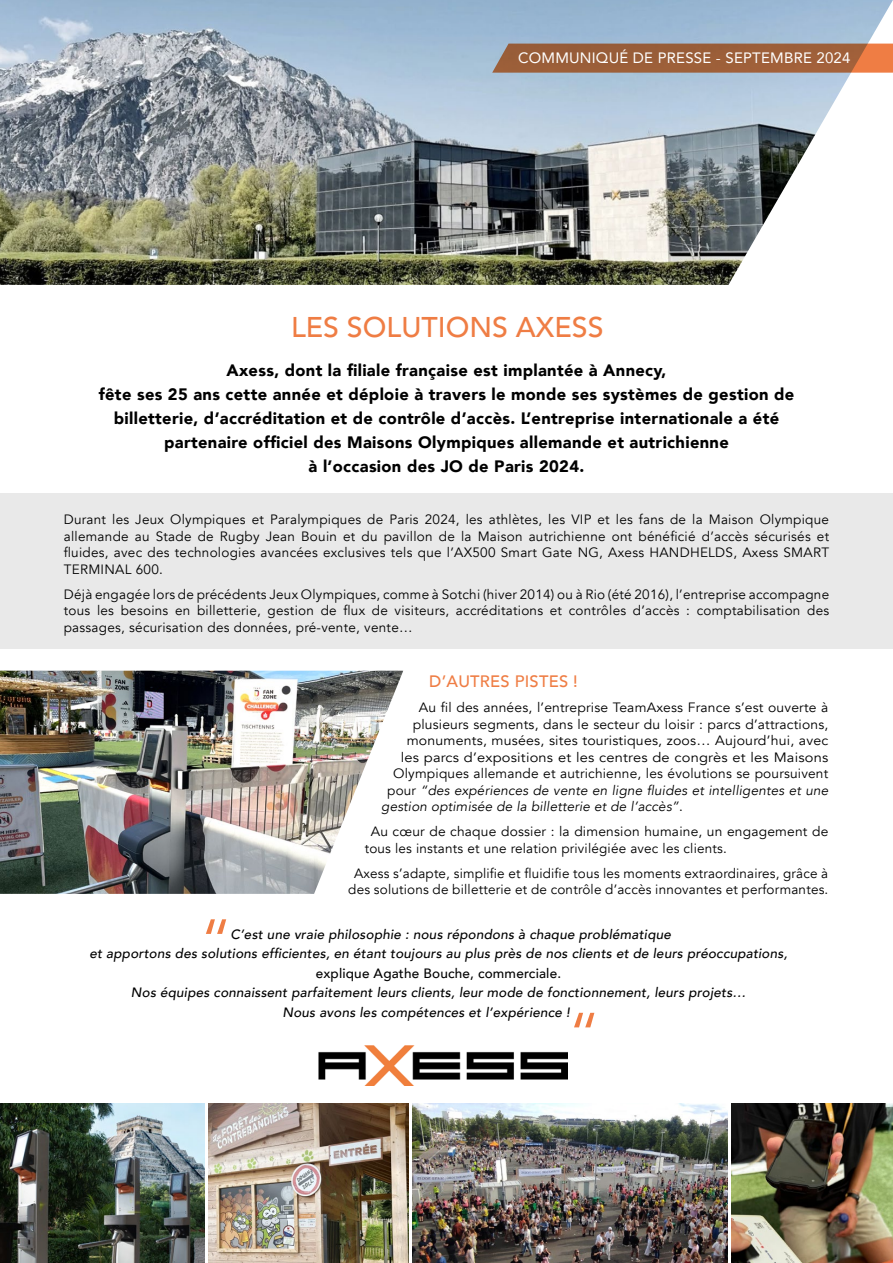
<style>
.page{position:relative;width:893px;height:1263px;background:#fff}
.page>*{position:absolute;margin:0;border:0;box-sizing:border-box;transform-origin:0 0}
.t1{font:500 28.5px "Avenir";color:#ef7d44}
.t2{font:900 16.5px/24px "Avenir";letter-spacing:.02em;color:#000;text-align:center}
.t3{font:500 16.5px "Avenir";letter-spacing:.015em;color:#ef7d44}
.t4{font:15px "Avenir";letter-spacing:.015em;color:#fff}
.t5{font:13.5px/16.5px "Avenir";letter-spacing:.015em;color:#000;text-align:justify}
.t6{font:italic 500 13.5px/19.5px "Avenir";letter-spacing:.015em;color:#000}
.t7{font:italic 13.5px "Avenir";letter-spacing:.015em;color:#000}
.t8{font:13.5px "Avenir";letter-spacing:.015em;color:#000;scale:1.05 1}
.t9{font:13.5px "Avenir";letter-spacing:.015em;color:#000;scale:1.08 1}
.t10{font:500 13.5px "Avenir";letter-spacing:.015em;color:#000}
.s1{font-style:normal}
</style>
<div class="page">
<img style="left:208px;top:1103px;width:200px;height:160px">
<div style="left:0;top:493px;width:893px;height:156px;background:#e9e9e9"></div>
<img style="left:0;top:0;width:893px;height:285px">
<img style="left:318px;top:1046px;width:250px;height:39px">
<svg style="left:206px;top:919px;width:20px;height:15px"></svg>
<svg style="left:574px;top:1013px;width:20px;height:14px"></svg>
<img style="left:0;top:671px;width:403px;height:223px">
<svg style="left:492px;top:44px;width:401px;height:29px;background:#a3643f"></svg>
<img style="left:0;top:1103px;width:204px;height:160px">
<img style="left:412px;top:1103px;width:315px;height:160px">
<img style="left:731px;top:1103px;width:162px;height:160px">
<p class="t4" style="left:518px;top:46px;width:334px">COMMUNIQUÉ DE PRESSE - SEPTEMBRE 2024</p>
<h1 class="t1" style="left:291px;top:303px;width:314px">LES SOLUTIONS AXESS</h1>
<p class="t2" style="left:99px;top:358px;width:697px">Axess, dont la filiale française est implantée à Annecy,<br>fête ses 25 ans cette année et déploie à travers le monde ses systèmes de gestion de billetterie, d’accréditation et de contrôle d’accès. L’entreprise internationale a été partenaire officiel des Maisons Olympiques allemande et autrichienne<br>à l’occasion des JO de Paris 2024.</p>
<p class="t5" style="left:64px;top:512px;width:767px">Durant les Jeux Olympiques et Paralympiques de Paris 2024, les athlètes, les VIP et les fans de la Maison Olympique allemande au Stade de Rugby Jean Bouin et du pavillon de la Maison autrichienne ont bénéficié d’accès sécurisés et fluides, avec des technologies avancées exclusives tels que l’AX500 Smart Gate NG, Axess HANDHELDS, Axess SMART TERMINAL 600.</p>
<p class="t5" style="left:64px;top:586px;width:767px">Déjà engagée lors de précédents Jeux Olympiques, comme à Sotchi (hiver 2014) ou à Rio (été 2016), l’entreprise accompagne tous les besoins en billetterie, gestion de flux de visiteurs, accréditations et contrôles d’accès : comptabilisation des passages, sécurisation des données, pré-vente, vente…</p>
<p class="t3" style="left:429px;top:667px;width:150px">D’AUTRES PISTES !</p>
<p class="t5" style="left:419px;top:699px;width:411px">Au fil des années, l’entreprise TeamAxess France s’est ouverte à</p>
<p class="t5" style="left:413px;top:716px;width:417px">plusieurs segments, dans le secteur du loisir : parcs d’attractions,</p>
<p class="t8" style="left:407px;top:732px;width:403px">monuments, musées, sites touristiques, zoos… Aujourd’hui, avec</p>
<p class="t9" style="left:401px;top:749px;width:397px">les parcs d’expositions et les centres de congrès et les Maisons</p>
<p class="t5" style="left:393px;top:765px;width:437px">Olympiques allemande et autrichienne, les évolutions se poursuivent</p>
<p class="t7" style="left:387px;top:782px;width:443px"><span class="s1">pour</span> “des expériences de vente en ligne fluides et intelligentes et une</p>
<p class="t7" style="left:381px;top:798px;width:303px">gestion optimisée de la billetterie et de l’accès”<span class="s1">.</span></p>
<p class="t5" style="left:365px;top:823px;width:465px;text-indent:6px">Au cœur de chaque dossier : la dimension humaine, un engagement de tous les instants et une relation privilégiée avec les clients.</p>
<p class="t5" style="left:348px;top:865px;width:482px;text-align:center">Axess s’adapte, simplifie et fluidifie tous les moments extraordinaires, grâce à des solutions de billetterie et de contrôle d’accès innovantes et performantes.</p>
<p class="t6" style="left:89px;top:924px;width:699px;text-indent:141px">C’est une vraie philosophie : nous répondons à chaque problématique<br>et apportons des solutions efficientes, en étant toujours au plus près de nos clients et de leurs préoccupations,</p>
<p class="t10" style="left:316px;top:961px;width:247px">explique Agathe Bouche, commerciale.</p>
<p class="t6" style="left:282px;top:983px;width:465px;text-indent:-152px">Nos équipes connaissent parfaitement leurs clients, leur mode de fonctionnement, leurs projets…<br>Nous avons les compétences et l’expérience !</p>
</div>
